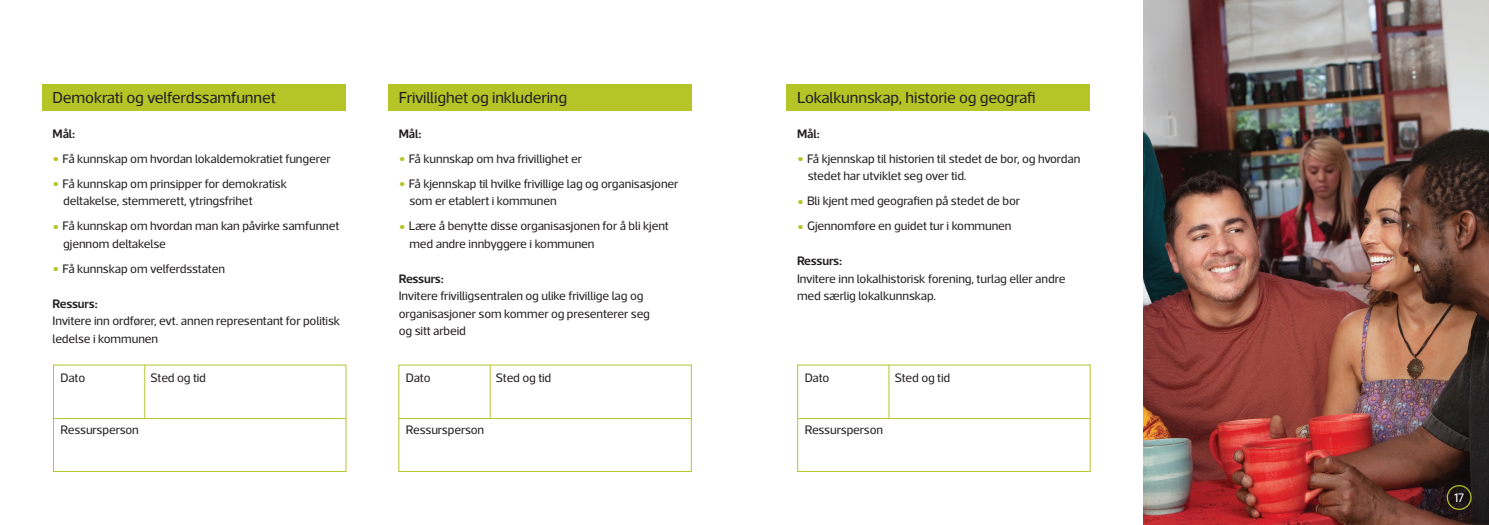
<style>
.page{position:relative;width:1489px;height:525px;background:#fff}
.page>*{position:absolute;margin:0;border:0;box-sizing:border-box;transform-origin:0 0}
.t1{font:16.25px "Acto";letter-spacing:-.01em;color:#231f20}
.t2{font:12.5px/17.5px "Acto";letter-spacing:-.01em;color:#231f20}
.t3{font:600 12.5px "Acto";letter-spacing:-.015em;color:#231f20}
.t4{font:12.5px "Acto";color:#fff}
.s1{font-size:22.5px;color:#b5c527}
</style>
<div class="page">
<img style="left:1143px;top:0;width:345px;height:524px">
<div style="left:42px;top:84px;width:303px;height:26px;background:#b5c527"></div>
<div style="left:388px;top:84px;width:303px;height:26px;background:#b5c527"></div>
<div style="left:786px;top:84px;width:303px;height:26px;background:#b5c527"></div>
<hr style="left:144px;top:365px;width:1px;height:53px;background:#b5c527">
<hr style="left:53px;top:418px;width:293px;height:1px;background:#b5c527">
<hr style="left:490px;top:365px;width:1px;height:53px;background:#b5c527">
<hr style="left:399px;top:418px;width:292px;height:1px;background:#b5c527">
<hr style="left:888px;top:365px;width:1px;height:53px;background:#b5c527">
<hr style="left:797px;top:418px;width:293px;height:1px;background:#b5c527">
<div style="left:1446px;top:485px;width:25px;height:24px;border:1px solid #b5c527;border-radius:50%"></div>
<h1 class="t1" style="left:53px;top:88px;width:225px">Demokrati og velferdssamfunnet</h1>
<p class="t3" style="left:53px;top:126px;width:24px">Mål:</p>
<p class="t2" style="left:53px;top:149px;width:279px"><span class="s1">•</span> Få kunnskap om hvordan lokaldemokratiet fungerer</p>
<p class="t2" style="left:63px;top:174px;width:225px;text-indent:-11px"><span class="s1">•</span> Få kunnskap om prinsipper for demokratisk deltakelse, stemmerett, ytringsfrihet</p>
<p class="t2" style="left:63px;top:217px;width:277px;text-indent:-11px"><span class="s1">•</span> Få kunnskap om hvordan man kan påvirke samfunnet gjennom deltakelse</p>
<p class="t2" style="left:53px;top:259px;width:174px"><span class="s1">•</span> Få kunnskap om velferdsstaten</p>
<p class="t3" style="left:53px;top:296px;width:47px">Ressurs:</p>
<p class="t2" style="left:53px;top:312px;width:289px">Invitere inn ordfører, evt. annen representant for politisk ledelse i kommunen</p>
<h1 class="t1" style="left:399px;top:88px;width:170px">Frivillighet og inkludering</h1>
<p class="t3" style="left:399px;top:126px;width:24px">Mål:</p>
<p class="t2" style="left:399px;top:149px;width:184px"><span class="s1">•</span> Få kunnskap om hva frivillighet er</p>
<p class="t2" style="left:409px;top:174px;width:270px;text-indent:-11px"><span class="s1">•</span> Få kjennskap til hvilke frivillige lag og organisasjoner som er etablert i kommunen</p>
<p class="t2" style="left:409px;top:217px;width:261px;text-indent:-11px"><span class="s1">•</span> Lære å benytte disse organisasjonen for å bli kjent med andre innbyggere i kommunen</p>
<p class="t3" style="left:399px;top:271px;width:47px">Ressurs:</p>
<p class="t2" style="left:399px;top:287px;width:253px">Invitere frivilligsentralen og ulike frivillige lag og organisasjoner som kommer og presenterer seg og sitt arbeid</p>
<h1 class="t1" style="left:797px;top:88px;width:240px">Lokalkunnskap, historie og geografi</h1>
<p class="t3" style="left:797px;top:126px;width:24px">Mål:</p>
<p class="t2" style="left:807px;top:149px;width:274px;text-indent:-11px"><span class="s1">•</span> Få kjennskap til historien til stedet de bor, og hvordan stedet har utviklet seg over tid.</p>
<p class="t2" style="left:797px;top:192px;width:224px"><span class="s1">•</span> Bli kjent med geografien på stedet de bor</p>
<p class="t2" style="left:797px;top:217px;width:216px"><span class="s1">•</span> Gjennomføre en guidet tur i kommunen</p>
<p class="t3" style="left:797px;top:253px;width:47px">Ressurs:</p>
<p class="t2" style="left:797px;top:269px;width:270px">Invitere inn lokalhistorisk forening, turlag eller andre med særlig lokalkunnskap.</p>
<p class="t2" style="left:61px;top:368px;width:26px">Dato</p>
<p class="t2" style="left:151px;top:368px;width:57px">Sted og tid</p>
<p class="t2" style="left:406px;top:368px;width:26px">Dato</p>
<p class="t2" style="left:496px;top:368px;width:57px">Sted og tid</p>
<p class="t2" style="left:804px;top:368px;width:26px">Dato</p>
<p class="t2" style="left:894px;top:368px;width:57px">Sted og tid</p>
<p class="t2" style="left:61px;top:420px;width:80px">Ressursperson</p>
<p class="t2" style="left:406px;top:420px;width:80px">Ressursperson</p>
<p class="t2" style="left:804px;top:420px;width:80px">Ressursperson</p>
<p class="t4" style="left:1453px;top:490px;width:12px">17</p>
</div>
